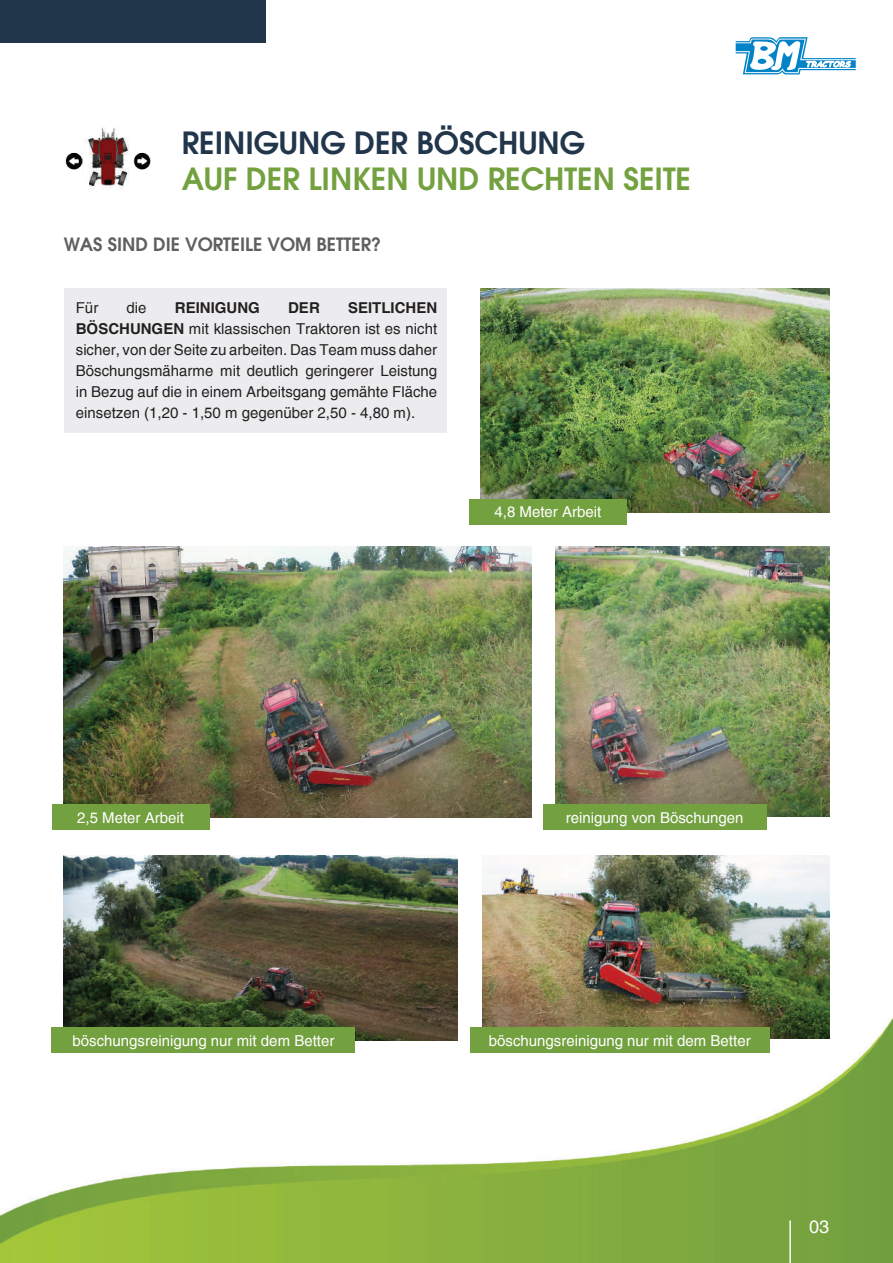
<style>
.page{position:relative;width:893px;height:1263px;background:#fff}
.page>*{position:absolute;margin:0;border:0;box-sizing:border-box;transform-origin:0 0}
.t1{font:600 30px "Avant Garde";color:#74a140}
.t2{font:600 30px "Avant Garde";color:#21354b}
.t3{font:600 18px "Avant Garde";color:#5f5f62}
.t4{font:18px "Helvetica";color:#fff}
.t5{font:15px/21px "Helvetica";color:#231f20;text-align:justify}
.t6{font:15px "Helvetica";color:#fff}
.t7{font:700 15px "Helvetica";color:#231f20}
.s1{font-weight:700}
</style>
<div class="page">
<img style="left:0;top:1006px;width:893px;height:257px">
<svg style="left:736px;top:37px;width:120px;height:37px"></svg>
<hr style="left:789px;top:1220px;width:2px;height:43px;background:#fff">
<div style="left:0;top:0;width:266px;height:43px;background:#21354b"></div>
<img style="left:65px;top:127px;width:86px;height:63px">
<div style="left:64px;top:288px;width:382px;height:145px;background:#ececee"></div>
<img style="left:480px;top:288px;width:349px;height:224px">
<img style="left:64px;top:547px;width:468px;height:270px">
<img style="left:556px;top:547px;width:273px;height:270px">
<img style="left:64px;top:856px;width:394px;height:184px">
<img style="left:482px;top:856px;width:347px;height:183px">
<div style="left:469px;top:499px;width:158px;height:25px;background:#74a140"></div>
<div style="left:52px;top:804px;width:157px;height:26px;background:#74a140"></div>
<div style="left:52px;top:1027px;width:303px;height:26px;background:#74a140"></div>
<div style="left:470px;top:1027px;width:300px;height:26px;background:#74a140"></div>
<div style="left:543px;top:804px;width:223px;height:26px;background:#74a140"></div>
<h1 class="t2" style="left:182px;top:124px;width:405px">REINIGUNG DER BÖSCHUNG</h1>
<h1 class="t1" style="left:182px;top:160px;width:511px">AUF DER LINKEN UND RECHTEN SEITE</h1>
<p class="t3" style="left:64px;top:233px;width:319px">WAS SIND DIE VORTEILE VOM BETTER?</p>
<p class="t5" style="left:76px;top:297px;width:363px;text-indent:272px"><span class="s1">SEITLICHEN BÖSCHUNGEN</span> mit klassischen Traktoren ist es nicht sicher, von der Seite zu arbeiten. Das Team muss daher Böschungsmäharme mit deutlich geringerer Leistung in Bezug auf die in einem Arbeitsgang gemähte Fläche einsetzen (1,20 - 1,50 m gegenüber 2,50 - 4,80 m).</p>
<p class="t5" style="left:76px;top:297px;width:24px">Für</p>
<p class="t5" style="left:127px;top:297px;width:22px">die</p>
<p class="t7" style="left:175px;top:298px;width:87px">REINIGUNG</p>
<p class="t7" style="left:288px;top:298px;width:33px">DER</p>
<p class="t6" style="left:495px;top:503px;width:108px">4,8 Meter Arbeit</p>
<p class="t6" style="left:77px;top:809px;width:108px">2,5 Meter Arbeit</p>
<p class="t6" style="left:566px;top:809px;width:179px">reinigung von Böschungen</p>
<p class="t6" style="left:73px;top:1032px;width:263px">böschungsreinigung nur mit dem Better</p>
<p class="t6" style="left:489px;top:1032px;width:263px">böschungsreinigung nur mit dem Better</p>
<p class="t4" style="left:809px;top:1216px;width:22px">03</p>
</div>
